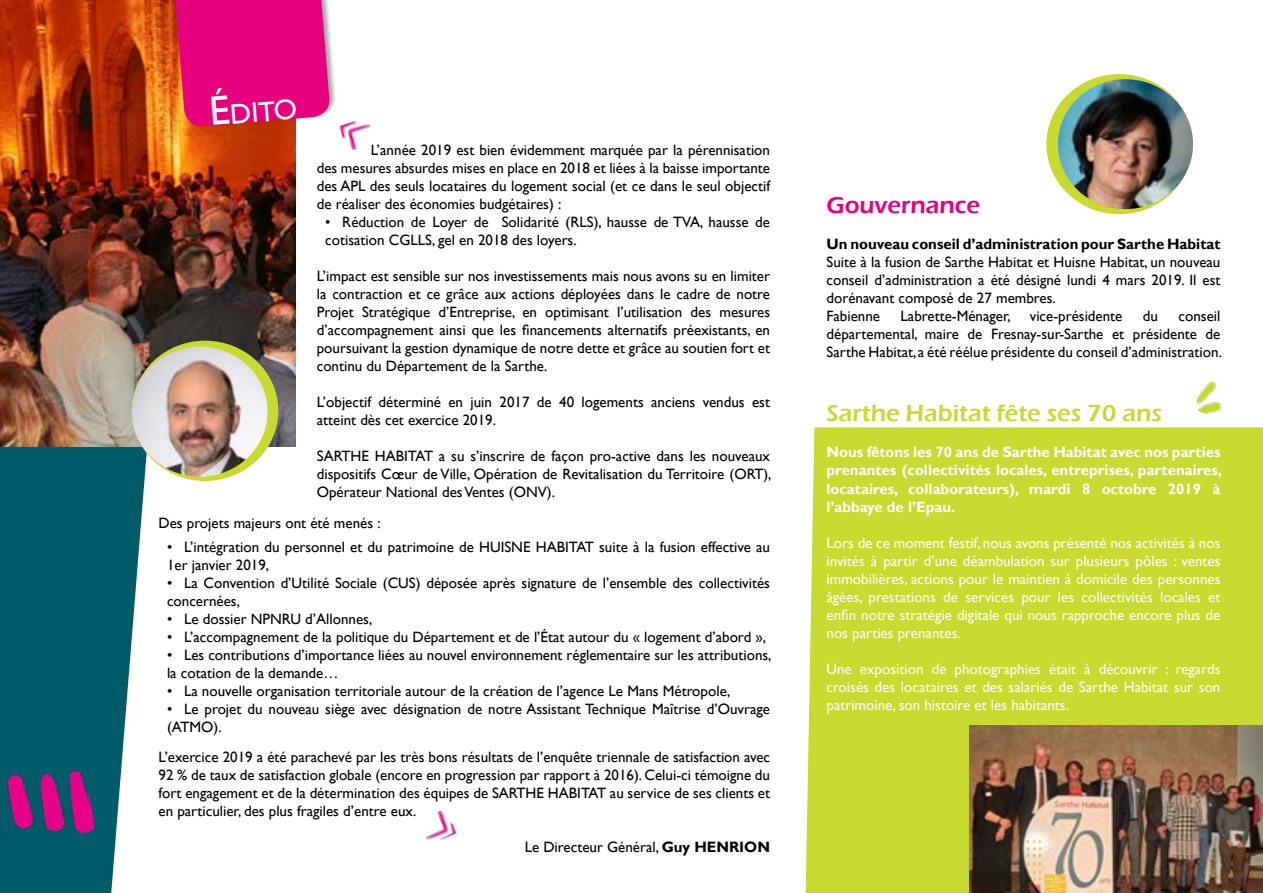
<style>
.page{position:relative;width:1263px;height:893px;background:#fff}
.page>*{position:absolute;margin:0;border:0;box-sizing:border-box;transform-origin:0 0}
.t1{font:28.35px "Gill Sans";color:#fff}
.t2{font:600 24px "Eras ITC";color:#c8da2f}
.t3{font:600 24px "Eras ITC";color:#e6007d}
.t4{font:15px/18px "Gill Sans";color:#000}
.t5{font:15px/18px "Gill Sans";color:#fff;text-align:justify}
.t6{font:700 15px/18px "Gill Sans";color:#fff;text-align:justify}
.t7{font:700 15px "Gill Sans";color:#000}
.s1{font-size:40.95px}
.s2{font-weight:700}
</style>
<div class="page">
<svg style="left:0;top:446px;width:182px;height:447px;fill:#005b68"></svg>
<div style="left:805px;top:427px;width:458px;height:466px;background:#c8da2f"></div>
<img style="left:0;top:0;width:296px;height:446px">
<div style="left:171px;top:0;width:165px;height:128px;background:#000;opacity:.35"></div>
<svg style="left:170px;top:0;width:161px;height:127px;background:#e31378"></svg>
<div style="left:132px;top:341px;width:146px;height:140px;background:#c8da2f;border-radius:50%"></div>
<img style="left:132px;top:347px;width:136px;height:130px">
<img style="left:969px;top:725px;width:294px;height:168px">
<img style="left:339px;top:121px;width:31px;height:29px">
<img style="left:426px;top:810px;width:30px;height:30px">
<img style="left:0;top:758px;width:95px;height:87px">
<div style="left:1046px;top:74px;width:146px;height:140px;background:#c8da2f;border-radius:50%"></div>
<img style="left:1058px;top:79px;width:135px;height:130px">
<img style="left:1196px;top:381px;width:26px;height:33px">
<h1 class="t1" style="left:208px;top:100px;width:89px;rotate:-5deg"><span class="s1">é</span>dito</h1>
<p class="t4" style="left:317px;top:141px;width:455px;text-align:justify;text-indent:54px">L’année 2019 est bien évidemment marquée par la pérennisation des mesures absurdes mises en place en 2018 et liées à la baisse importante des APL des seuls locataires du logement social (et ce dans le seul objectif de réaliser des économies budgétaires) :</p>
<p class="t4" style="left:325px;top:213px;width:446px">• Réduction de Loyer de Solidarité (RLS), hausse de TVA, hausse de cotisation CGLLS, gel en 2018 des loyers.</p>
<p class="t4" style="left:317px;top:267px;width:455px;text-align:justify">L’impact est sensible sur nos investissements mais nous avons su en limiter la contraction et ce grâce aux actions déployées dans le cadre de notre Projet Stratégique d’Entreprise, en optimisant l’utilisation des mesures d’accompagnement ainsi que les financements alternatifs préexistants, en poursuivant la gestion dynamique de notre dette et grâce au soutien fort et continu du Département de la Sarthe.</p>
<p class="t4" style="left:317px;top:393px;width:455px">L’objectif déterminé en juin 2017 de 40 logements anciens vendus est atteint dès cet exercice 2019.</p>
<p class="t4" style="left:317px;top:447px;width:456px;text-align:justify">SARTHE HABITAT a su s’inscrire de façon pro-active dans les nouveaux dispositifs Cœur de Ville, Opération de Revitalisation du Territoire (ORT), Opérateur National des Ventes (ONV).</p>
<p class="t4" style="left:159px;top:514px;width:224px">Des projets majeurs ont été menés :</p>
<p class="t4" style="left:167px;top:539px;width:605px">• L’intégration du personnel et du patrimoine de HUISNE HABITAT suite à la fusion effective au<br>1er janvier 2019,</p>
<p class="t4" style="left:167px;top:575px;width:604px">• La Convention d’Utilité Sociale (CUS) déposée après signature de l’ensemble des collectivités concernées,</p>
<p class="t4" style="left:167px;top:611px;width:207px">• Le dossier NPNRU d’Allonnes,</p>
<p class="t4" style="left:167px;top:629px;width:601px">• L’accompagnement de la politique du Département et de l’État autour du « logement d’abord »,</p>
<p class="t4" style="left:167px;top:647px;width:606px">• Les contributions d’importance liées au nouvel environnement réglementaire sur les attributions, la cotation de la demande…</p>
<p class="t4" style="left:167px;top:683px;width:565px">• La nouvelle organisation territoriale autour de la création de l’agence Le Mans Métropole,</p>
<p class="t4" style="left:167px;top:701px;width:604px">• Le projet du nouveau siège avec désignation de notre Assistant Technique Maîtrise d’Ouvrage (ATMO).</p>
<p class="t4" style="left:159px;top:748px;width:613px;text-align:justify">L’exercice 2019 a été parachevé par les très bons résultats de l’enquête triennale de satisfaction avec 92 % de taux de satisfaction globale (encore en progression par rapport à 2016). Celui-ci témoigne du fort engagement et de la détermination des équipes de SARTHE HABITAT au service de ses clients et en particulier, des plus fragiles d’entre eux.</p>
<p class="t4" style="left:525px;top:838px;width:247px">Le Directeur Général, <span class="s2">Guy HENRION</span></p>
<h2 class="t3" style="left:826px;top:192px;width:155px">Gouvernance</h2>
<p class="t7" style="left:826px;top:235px;width:395px">Un nouveau conseil d’administration pour Sarthe Habitat</p>
<p class="t4" style="left:826px;top:253px;width:395px">Suite à la fusion de Sarthe Habitat et Huisne Habitat, un nouveau conseil d’administration a été désigné lundi 4 mars 2019. Il est dorénavant composé de 27 membres.<br>Fabienne</p>
<p class="t4" style="left:900px;top:307px;width:112px">Labrette-Ménager,</p>
<p class="t4" style="left:1030px;top:307px;width:94px">vice-présidente</p>
<p class="t4" style="left:1143px;top:307px;width:17px">du</p>
<p class="t4" style="left:826px;top:307px;width:397px;text-align:justify;text-indent:352px">conseil départemental, maire de Fresnay-sur-Sarthe et présidente de Sarthe Habitat, a été réélue présidente du conseil d’administration.</p>
<h2 class="t2" style="left:826px;top:400px;width:337px">Sarthe Habitat fête ses 70 ans</h2>
<p class="t6" style="left:826px;top:444px;width:397px">Nous fêtons les 70 ans de Sarthe Habitat avec nos parties prenantes (collectivités locales, entreprises, partenaires, locataires, collaborateurs), mardi 8 octobre 2019 à l’abbaye de l’Epau.</p>
<p class="t5" style="left:826px;top:534px;width:395px">Lors de ce moment festif, nous avons présenté nos activités à nos invités à partir d’une déambulation sur plusieurs pôles : ventes immobilières, actions pour le maintien à domicile des personnes âgées, prestations de services pour les collectivités locales et enfin notre stratégie digitale qui nous rapproche encore plus de nos parties prenantes.</p>
<p class="t5" style="left:826px;top:660px;width:395px">Une exposition de photographies était à découvrir : regards croisés des locataires et des salariés de Sarthe Habitat sur son patrimoine, son histoire et les habitants.</p>
</div>
